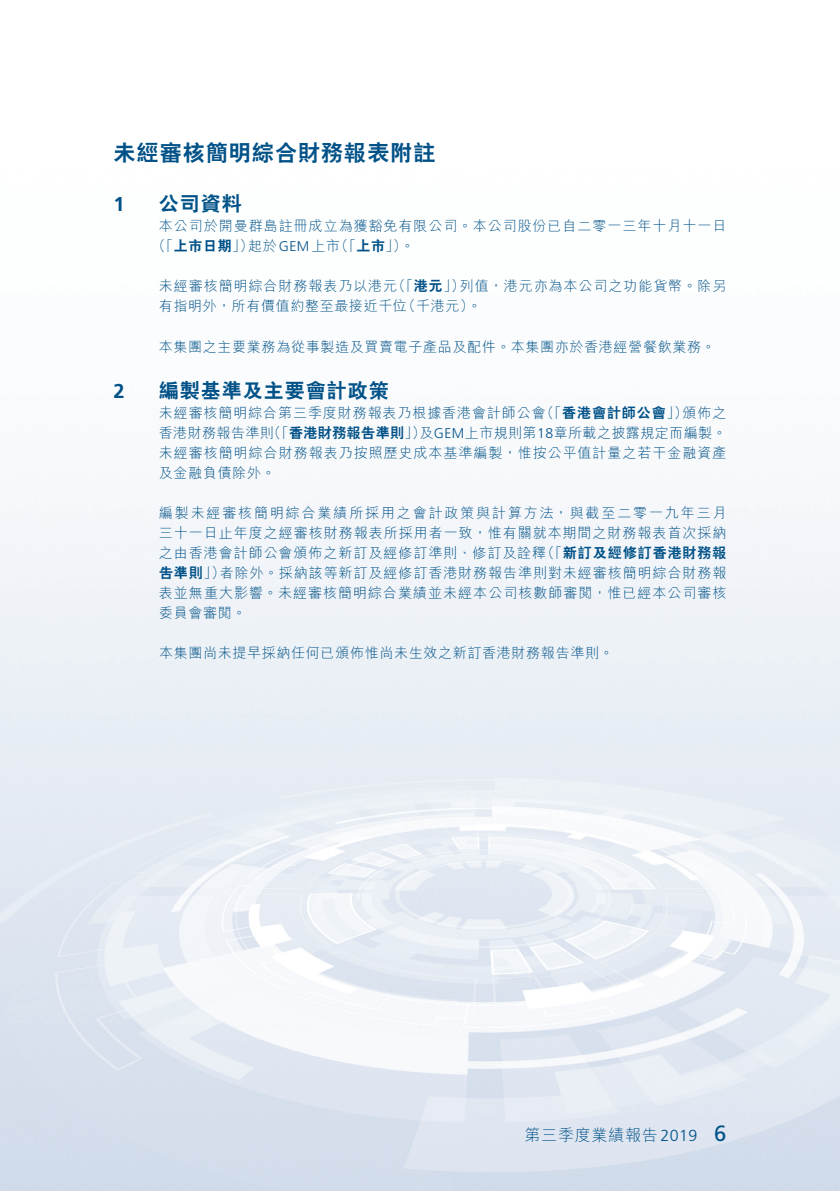
<style>
.page{position:relative;width:840px;height:1191px;background:#fff}
.page>*{position:absolute;margin:0;border:0;box-sizing:border-box;transform-origin:0 0}
.t1{font:800 22px "C Hei 2 HK";letter-spacing:.05em;color:#005187}
.t2{font:22px "Frutiger LT Std";color:#005187}
.t3{font:800 20px "C Hei 2 HK";letter-spacing:.05em;color:#005187}
.t4{font:700 20px "Frutiger LT Std";color:#005187}
.t5{font:300 16px "M Hei HK";letter-spacing:.05em;color:#005187}
.t6{font:300 14px/20px "M Hei HK";letter-spacing:.065em;color:#005187}
.t7{font:800 14px "C Hei 2 HK";letter-spacing:.065em;color:#005187}
.t8{font:800 14px "C Hei 2 HK";letter-spacing:.03em;color:#005187}
.s1{font-family:"C Hei 2 HK";font-weight:800}
.s2{font-family:"Frutiger LT Std"}
.s3{font-family:"M Hei HK";font-weight:300}
</style>
<div class="page">
<h1 class="t1" style="left:113px;top:142px;width:323px">未經審核簡明綜合財務報表附註</h1>
<h2 class="t3" style="left:159px;top:194px;width:84px">公司資料</h2>
<h2 class="t4" style="left:113px;top:193px;width:13px">1</h2>
<p class="t6" style="left:334px;top:216px;width:393px;text-indent:-176px">本公司於開曼群島註冊成立為獲豁免有限公司。本公司股份已自二零一三年十月十一日（「<span class="s1">上市</span> 。(「</p>
<p class="t6" style="left:152px;top:236px;width:103px">（「<span class="s1">上市日期</span>」）</p>
<p class="t6" style="left:248px;top:236px;width:93px">起於<span class="s2">GEM</span>上市</p>
<h2 class="t4" style="left:113px;top:379px;width:13px">2</h2>
<p class="t6" style="left:391px;top:276px;width:75px">（「<span class="s1">港元</span>」）</p>
<p class="t6" style="left:459px;top:276px;width:268px">列值，港元亦為本公司之功能貨幣。除另</p>
<p class="t6" style="left:159px;top:276px;width:240px">未經審核簡明綜合財務報表乃以港元</p>
<p class="t6" style="left:401px;top:296px;width:81px">（千港元。(</p>
<p class="t6" style="left:159px;top:296px;width:250px">有指明外，所有價值約整至最接近千位</p>
<p class="t6" style="left:159px;top:336px;width:558px">本集團之主要業務為從事製造及買賣電子產品及配件。本集團亦於香港經營餐飲業務。</p>
<h2 class="t3" style="left:159px;top:380px;width:231px">編製基準及主要會計政策</h2>
<p class="t6" style="left:419px;top:402px;width:308px;text-indent:-260px">未經審核簡明綜合第三季度財務報表乃根據香港會計師公會<br>及<span class="s2">GEM</span>上市規則第<span class="s2">18</span>章所載之披露規定而編製。</p>
<p class="t7" style="left:540px;top:405px;width:149px"><span class="s3">（「</span>香港會計師公會<span class="s3">」）</span></p>
<p class="t6" style="left:682px;top:402px;width:45px">頒佈之</p>
<p class="t8" style="left:267px;top:425px;width:160px"><span class="s3">（「</span>香港財務報告準則<span class="s3">」）</span></p>
<p class="t6" style="left:159px;top:422px;width:569px">香港財務報告準則<br>未經審核簡明綜合財務報表乃按照歷史成本基準編製，惟按公平值計量之若干金融資產及金融負債除外。</p>
<p class="t6" style="left:159px;top:502px;width:568px">編製未經審核簡明綜合業績所採用之會計政策與計算方法，與截至二零一九年三月三十一日止年度之經審核財務報表所採用者一致，惟有關就本期間之財務報表首次採納</p>
<p class="t7" style="left:540px;top:545px;width:187px"><span class="s3">（「</span>新訂及經修訂香港財務報</p>
<p class="t6" style="left:220px;top:542px;width:508px;text-indent:-61px">之由香港會計師公會頒佈之新訂及經修訂準則、修訂及詮釋<br>者除外。採納該等新訂及經修訂香港財務報告準則對未經審核簡明綜合財務報</p>
<p class="t7" style="left:159px;top:565px;width:67px">告準則<span class="s3">」）</span></p>
<p class="t6" style="left:159px;top:582px;width:569px">表並無重大影響。未經審核簡明綜合業績並未經本公司核數師審閱，惟已經本公司審核委員會審閱。</p>
<p class="t6" style="left:159px;top:642px;width:455px">本集團尚未提早採納任何已頒佈惟尚未生效之新訂香港財務報告準則。</p>
<p class="t5" style="left:524px;top:1127px;width:174px">第三季度業績報告<span class="s2">2019</span></p>
<h1 class="t2" style="left:713px;top:1120px;width:14px">6</h1>
</div>
